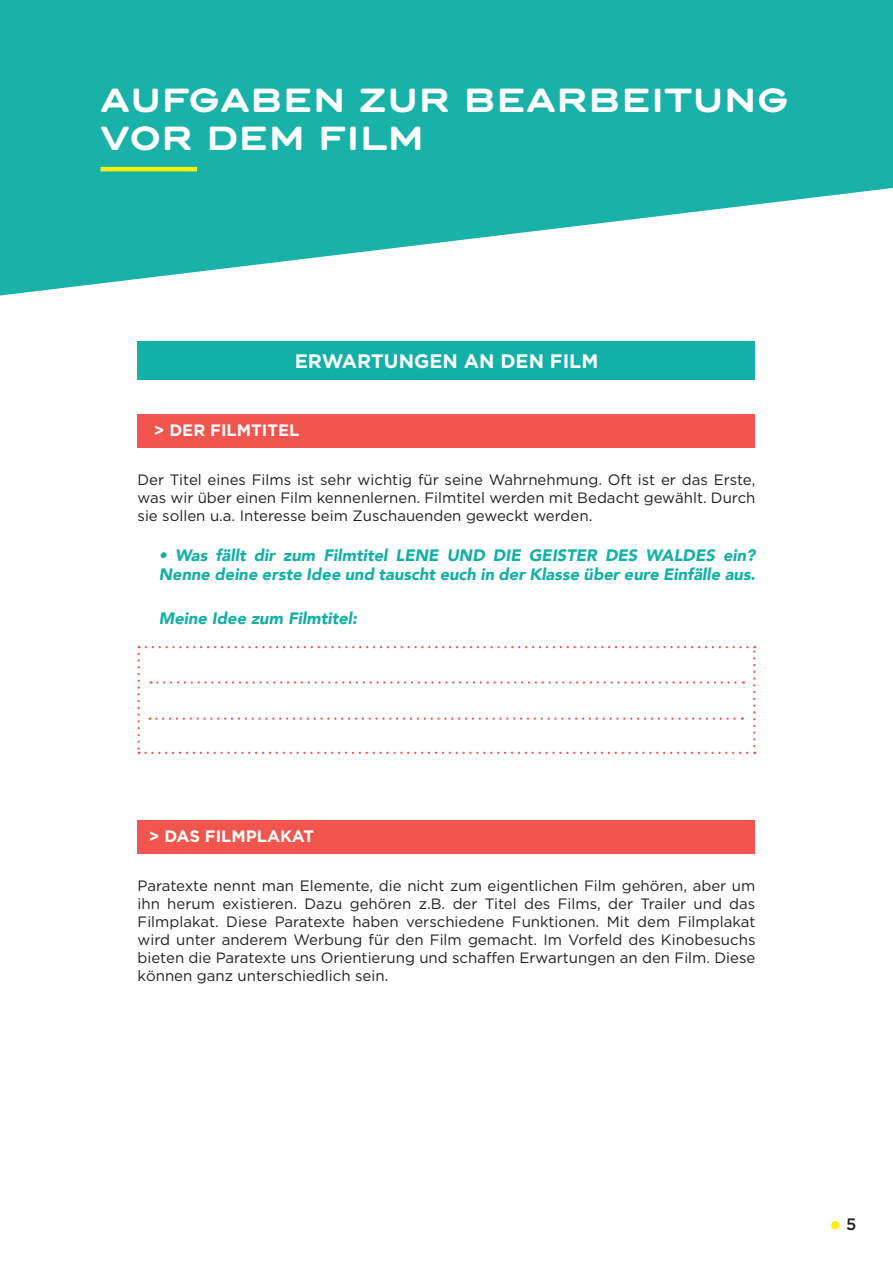
<style>
.page{position:relative;width:893px;height:1263px;background:#fff}
.page>*{position:absolute;margin:0;border:0;box-sizing:border-box;transform-origin:0 0}
.t1{font:700 31.5px/37.8px "Trio Grotesk";color:#fff}
.t2{font:31.5px "Minion Pro";color:#fff101}
.t3{font:700 19.5px "Gotham";color:#fff}
.t4{font:italic 900 16.5px/19.8px "Avenir";color:#12b0a6}
.t5{font:700 16.5px "Gotham";color:#fff}
.t6{font:15px/18px "Gotham";color:#231f20;text-align:justify}
.s1{font-family:"Gotham";font-weight:500;font-size:16.5px;color:#231f20}
</style>
<div class="page">
<svg style="left:0;top:0;width:893px;height:296px;fill:#19b2a8"></svg>
<hr style="left:101px;top:167px;width:96px;height:4px;background:#fff101">
<div style="left:138px;top:414px;width:617px;height:33px;background:#f0564e"></div>
<div style="left:138px;top:341px;width:617px;height:39px;background:#12b0a6"></div>
<svg style="left:138px;top:646px;width:617px;height:108px"></svg>
<div style="left:138px;top:820px;width:617px;height:34px;background:#f0564e"></div>
<h1 class="t1" style="left:100px;top:79px;width:690px">AUFGABEN ZUR BEARBEITUNG<br>VOR DEM FILM</h1>
<h2 class="t3" style="left:295px;top:349px;width:305px">ERWARTUNGEN AN DEN FILM</h2>
<p class="t5" style="left:154px;top:421px;width:147px">&gt; DER FILMTITEL</p>
<p class="t6" style="left:138px;top:470px;width:619px">Der Titel eines Films ist sehr wichtig für seine Wahrnehmung. Oft ist er das Erste, was wir über einen Film kennenlernen. Filmtitel werden mit Bedacht gewählt. Durch sie sollen u.a. Interesse beim Zuschauenden geweckt werden.</p>
<p class="t4" style="left:159px;top:545px;width:598px">• Was fällt dir zum Filmtitel LENE UND DIE GEISTER DES WALDES ein?<br>Nenne deine erste Idee und tauscht euch in der Klasse über eure Einfälle aus.</p>
<p class="t4" style="left:159px;top:608px;width:200px">Meine Idee zum Filmtitel:</p>
<p class="t5" style="left:149px;top:827px;width:167px">&gt; DAS FILMPLAKAT</p>
<p class="t6" style="left:138px;top:876px;width:619px">Paratexte nennt man Elemente, die nicht zum eigentlichen Film gehören, aber um ihn herum existieren. Dazu gehören z.B. der Titel des Films, der Trailer und das Filmplakat. Diese Paratexte haben verschiedene Funktionen. Mit dem Filmplakat wird unter anderem Werbung für den Film gemacht. Im Vorfeld des Kinobesuchs bieten die Paratexte uns Orientierung und schaffen Erwartungen an den Film. Diese können ganz unterschiedlich sein.</p>
<h1 class="t2" style="left:829px;top:1201px;width:29px">• <span class="s1">5</span></h1>
</div>
